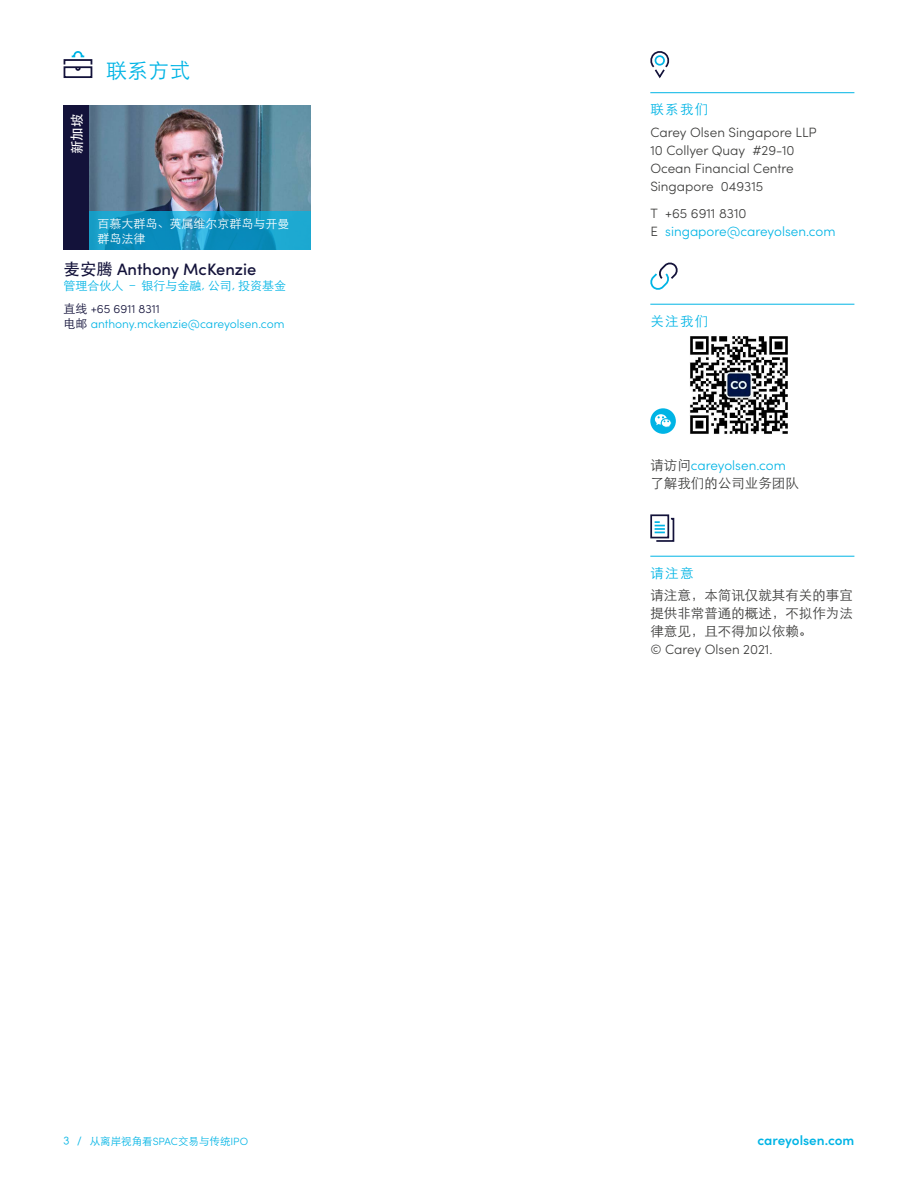
<style>
.page{position:relative;width:918px;height:1188px;background:#fff}
.page>*{position:absolute;margin:0;border:0;box-sizing:border-box;transform-origin:0 0}
.t1{font:21px "ST Xihei";color:#00b4e5}
.t2{font:500 16.5px "Sofia Pro";color:#13123a}
.t3{font:300 13.5px/18px "Sofia Pro";color:#3c3c3b}
.t4{font:300 13.5px/18px "Sofia Pro";color:#00b4e5}
.t5{font:13.5px/18px "ST Xihei";color:#3c3c3b;text-align:justify}
.t6{font:600 13.5px "Sofia Pro";color:#00b4e5}
.t7{font:13.5px "ST Xihei";letter-spacing:.1em;color:#00b4e5}
.t8{font:13.5px "ST Heiti";color:#fff}
.t9{font:300 12px/15px "Sofia Pro";color:#00b4e5}
.t10{font:12px/15px "ST Xihei";color:#fff}
.t11{font:12px "ST Xihei";color:#00b4e5}
.t12{font:10.5px "ST Xihei";color:#00b4e5}
.s1{font-family:"ST Heiti";font-weight:400}
.s2{font-family:"ST Xihei";font-weight:400;color:#13123a}
.s3{color:#13123a}
.s4{color:#3c3c3b}
.s5{font-family:"ST Xihei";font-weight:400;color:#3c3c3b}
.s6{font-family:"Sofia Pro";font-weight:300}
</style>
<div class="page">
<hr style="left:650px;top:92px;width:204px;height:1px;background:#00b4e5">
<hr style="left:650px;top:304px;width:204px;height:1px;background:#00b4e5">
<hr style="left:650px;top:556px;width:204px;height:1px;background:#00b4e5">
<svg style="left:650px;top:51px;width:20px;height:28px"></svg>
<div style="left:655px;top:55px;width:10px;height:11px;border:2px solid #00b4e5;border-radius:50%"></div>
<svg style="left:650px;top:262px;width:28px;height:28px"></svg>
<img style="left:690px;top:336px;width:98px;height:98px">
<div style="left:650px;top:408px;width:26px;height:26px;background:#00b4e5;border-radius:50%"></div>
<svg style="left:655px;top:414px;width:17px;height:14px"></svg>
<div style="left:650px;top:514px;width:19px;height:24px;border:2px solid #13123a"></div>
<svg style="left:655px;top:517px;width:20px;height:25px"></svg>
<svg style="left:63px;top:66px;width:30px;height:12px"></svg>
<svg style="left:71px;top:51px;width:14px;height:7px"></svg>
<div style="left:64px;top:59px;width:28px;height:6px;border:2px solid #13123a"></div>
<img style="left:89px;top:105px;width:221px;height:106px">
<div style="left:64px;top:105px;width:25px;height:145px;background:#13123a"></div>
<svg style="left:89px;top:211px;width:221px;height:39px"></svg>
<p class="t8" style="left:70px;top:154px;width:42px;rotate:-90deg">新加坡</p>
<h1 class="t1" style="left:106px;top:60px;width:85px">联系方式</h1>
<p class="t10" style="left:98px;top:216px;width:193px">百慕大群岛、英属维尔京群岛与开曼群岛法律</p>
<p class="t2" style="left:64px;top:258px;width:194px"><span class="s1">麦安腾</span> Anthony McKenzie</p>
<p class="t11" style="left:64px;top:280px;width:224px">管理合伙人 – 银行与金融, 公司, 投资基金</p>
<p class="t9" style="left:64px;top:301px;width:223px"><span class="s2">直线</span> <span class="s3">+65 6911 8311<br></span><span class="s2">电邮</span> anthony.mckenzie@careyolsen.com</p>
<p class="t7" style="left:650px;top:103px;width:60px">联系我们</p>
<p class="t3" style="left:650px;top:122px;width:168px">Carey Olsen Singapore LLP<br>10 Collyer Quay #29-10<br>Ocean Financial Centre<br>Singapore 049315</p>
<p class="t4" style="left:650px;top:203px;width:187px"><span class="s4">T +65 6911 8310<br>E</span> singapore@careyolsen.com</p>
<p class="t7" style="left:650px;top:314px;width:60px">关注我们</p>
<p class="t4" style="left:650px;top:455px;width:137px"><span class="s5">请访问</span>careyolsen.com</p>
<p class="t5" style="left:650px;top:474px;width:150px">了解我们的公司业务团队</p>
<p class="t7" style="left:650px;top:566px;width:45px">请注意</p>
<p class="t5" style="left:650px;top:586px;width:204px">请注意，本简讯仅就其有关的事宜提供非常普通的概述，不拟作为法律意见，且不得加以依赖。</p>
<p class="t3" style="left:650px;top:640px;width:124px">© Carey Olsen 2021.</p>
<p class="t12" style="left:64px;top:1136px;width:186px">3 ⁄ 从离岸视角看<span class="s6">SPAC</span>交易与传统<span class="s6">IPO</span></p>
<p class="t6" style="left:757px;top:1131px;width:98px">careyolsen.com</p>
</div>
